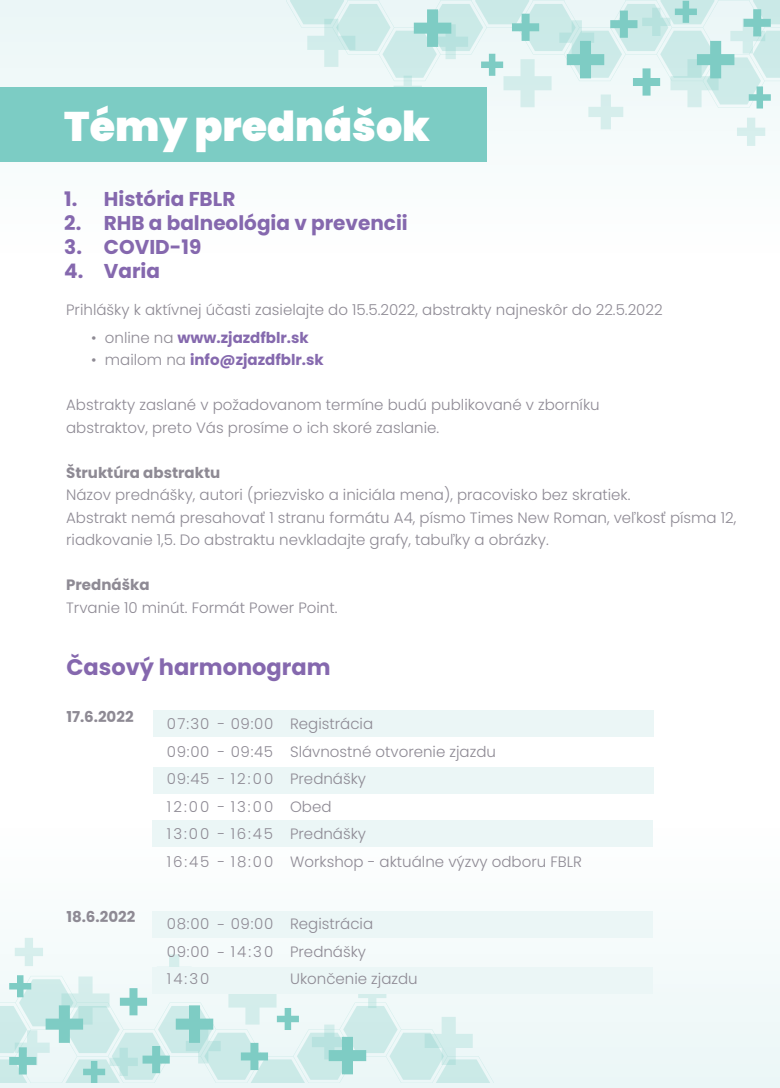
<style>
.page{position:relative;width:780px;height:1088px;background:#fff}
.page>*{position:absolute;margin:0;border:0;box-sizing:border-box;transform-origin:0 0}
.t1{font:900 41.25px "Poppins";color:#fff}
.t2{font:700 22.5px "Poppins";color:#8568ae}
.t3{font:700 20px/24px "Poppins";color:#8568ae}
.t4{font:300 15px/27.5px "Poppins";color:#8e8a94}
.t5{font:700 15px "Poppins";color:#8569ae}
.t6{font:700 15px "Poppins";color:#8e8a94}
.s1{font-weight:300;color:#8e8a94}
</style>
<div class="page">
<div style="left:0;top:0;width:780px;height:1088px;background:linear-gradient(to bottom,#fbfdfd,#f9fcfc)"></div>
<svg style="left:290px;top:1px;width:490px;height:145px"></svg>
<svg style="left:0;top:938px;width:490px;height:145px"></svg>
<div style="left:0;top:88px;width:487px;height:74px;background:#7cccc4"></div>
<div style="left:153px;top:711px;width:500px;height:26px;background:#ebf6f6"></div>
<div style="left:153px;top:767px;width:500px;height:26px;background:#ebf6f6"></div>
<div style="left:152px;top:821px;width:500px;height:26px;background:#ebf6f6"></div>
<div style="left:152px;top:911px;width:500px;height:26px;background:#ebf6f6"></div>
<div style="left:152px;top:967px;width:500px;height:26px;background:#ebf6f6"></div>
<h1 class="t1" style="left:64px;top:102px;width:367px">Témy prednášok</h1>
<h3 class="t3" style="left:104px;top:187px;width:305px">História FBLR<br>RHB a balneológia v prevencii<br>COVID-19<br>Varia</h3>
<p class="t4" style="left:66px;top:296px;width:598px">Prihlášky k aktívnej účasti zasielajte do 15.5.2022, abstrakty najneskôr do 22.5.2022</p>
<p class="t5" style="left:91px;top:329px;width:219px"><span class="s1">• online na</span> www.zjazdfblr.sk</p>
<p class="t5" style="left:91px;top:351px;width:234px"><span class="s1">• mailom na</span> info@zjazdfblr.sk</p>
<p class="t4" style="left:66px;top:394px;width:535px;line-height:22.5px">Abstrakty zaslané v požadovanom termíne budú publikované v zborníku abstraktov, preto Vás prosíme o ich skoré zaslanie.</p>
<p class="t6" style="left:66px;top:464px;width:156px">Štruktúra abstraktu</p>
<p class="t4" style="left:66px;top:484px;width:671px;line-height:22.5px">Názov prednášky, autori (priezvisko a iniciála mena), pracovisko bez skratiek.<br>Abstrakt nemá presahovať 1 stranu formátu A4, písmo Times New Roman, veľkosť písma 12, riadkovanie 1,5. Do abstraktu nevkladajte grafy, tabuľky a obrázky.</p>
<p class="t6" style="left:66px;top:576px;width:85px">Prednáška</p>
<p class="t4" style="left:66px;top:594px;width:273px">Trvanie 10 minút. Formát Power Point.</p>
<h3 class="t3" style="left:64px;top:187px;width:21px">1.<br>2.<br>3.<br>4.</h3>
<h2 class="t2" style="left:66px;top:654px;width:266px">Časový harmonogram</h2>
<p class="t6" style="left:66px;top:708px;width:69px">17.6.2022</p>
<p class="t4" style="left:290px;top:710px;width:293px">Registrácia<br>Slávnostné otvorenie zjazdu<br>Prednášky<br>Obed<br>Prednášky<br>Workshop - aktuálne výzvy odboru FBLR</p>
<p class="t4" style="left:167px;top:710px;width:44px;text-align:justify">07:30<br>09:00<br>09:45<br>12:00<br>13:00<br>16:45</p>
<p class="t4" style="left:217px;top:710px;width:57px">- 09:00</p>
<p class="t4" style="left:217px;top:738px;width:57px">- 09:45</p>
<p class="t4" style="left:217px;top:765px;width:57px">- 12:00</p>
<p class="t4" style="left:217px;top:793px;width:57px">- 13:00</p>
<p class="t4" style="left:217px;top:820px;width:57px">- 16:45</p>
<p class="t4" style="left:217px;top:848px;width:57px">- 18:00</p>
<p class="t6" style="left:66px;top:908px;width:70px">18.6.2022</p>
<p class="t4" style="left:167px;top:910px;width:44px;text-align:justify">08:00<br>09:00<br>14:30</p>
<p class="t4" style="left:217px;top:910px;width:57px">- 09:00</p>
<p class="t4" style="left:217px;top:938px;width:57px">- 14:30</p>
<p class="t4" style="left:290px;top:910px;width:129px">Registrácia<br>Prednášky<br>Ukončenie zjazdu</p>
</div>
